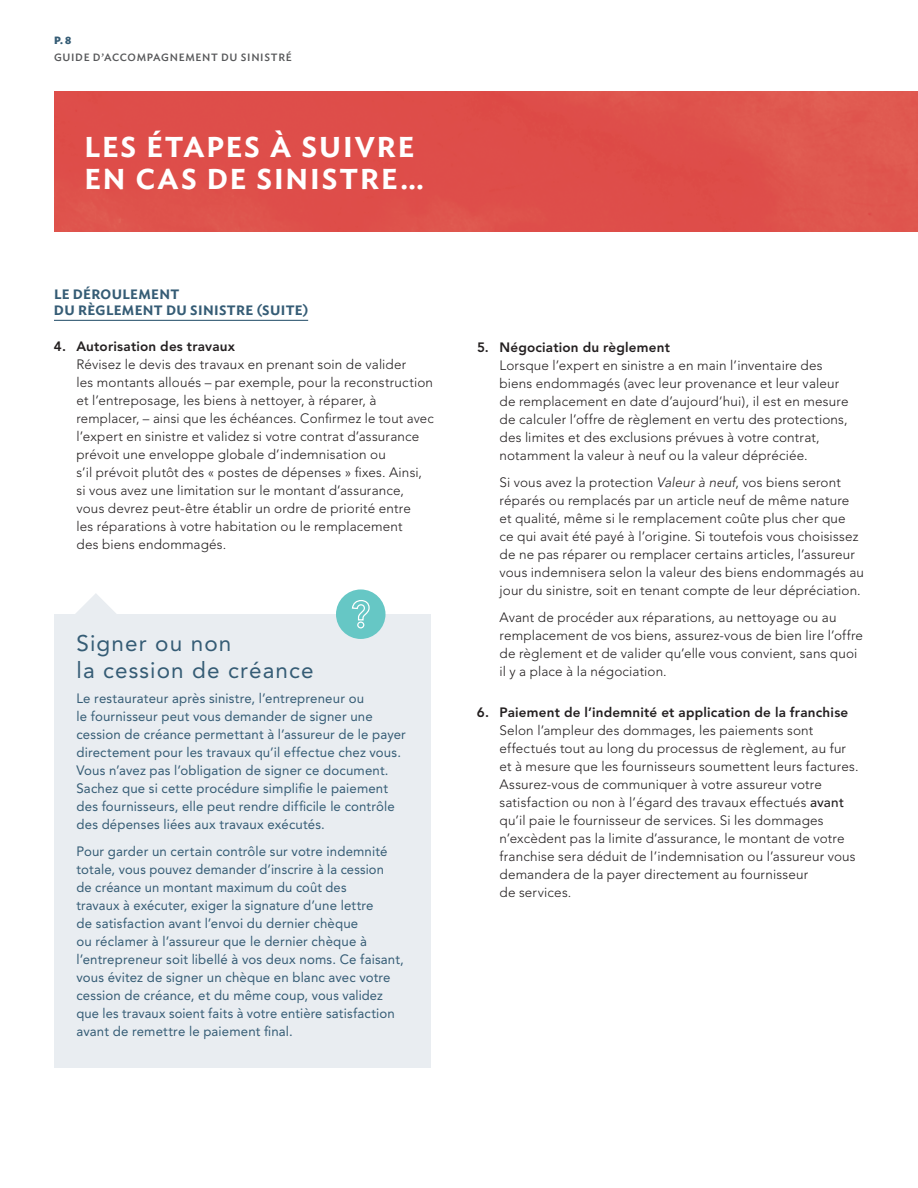
<style>
.page{position:relative;width:918px;height:1188px;background:#fff}
.page>*{position:absolute;margin:0;border:0;box-sizing:border-box;transform-origin:0 0}
.t1{font:600 28.5px/31.5px "Ideal Sans";letter-spacing:.07em;color:#fff}
.t2{font:22.5px/27px "Avenir";letter-spacing:.05em;color:#355c75}
.t3{font:300 13.5px/18px "Avenir";letter-spacing:.01em;color:#231f20}
.t4{font:13.5px/18px "Avenir";letter-spacing:.01em;color:#355c75}
.t5{font:800 13.5px "Avenir";letter-spacing:.015em;color:#231f20}
.t6{font:600 13.5px/16.5px "Ideal Sans";letter-spacing:.025em;color:#355c75}
.t7{font:500 10.5px "Ideal Sans";letter-spacing:.065em;color:#57585a}
.t8{font:700 10.5px "Ideal Sans";color:#355c75}
.s1{font-style:italic}
.s2{font-weight:500}
</style>
<div class="page">
<hr style="left:54px;top:320px;width:254px;height:1px;background:#355c75">
<svg style="left:75px;top:593px;width:41px;height:21px"></svg>
<div style="left:54px;top:614px;width:376px;height:454px;background:#e9edf1"></div>
<div style="left:336px;top:589px;width:50px;height:50px;background:#66c7c5;border-radius:50%"></div>
<svg style="left:351px;top:600px;width:19px;height:29px"></svg>
<img style="left:54px;top:92px;width:864px;height:139px">
<p class="t8" style="left:54px;top:32px;width:19px">p. 8</p>
<p class="t7" style="left:54px;top:49px;width:239px">GUIDE D’ACCOMPAGNEMENT DU SINISTRÉ</p>
<h1 class="t1" style="left:85px;top:129px;width:341px">LES ÉTAPES À SUIVRE<br>EN CAS DE SINISTRE…</h1>
<p class="t6" style="left:54px;top:285px;width:256px">LE DÉROULEMENT<br>DU RÈGLEMENT DU SINISTRE (SUITE)</p>
<p class="t5" style="left:54px;top:339px;width:183px">4. Autorisation des travaux</p>
<p class="t3" style="left:76px;top:356px;width:359px">Révisez le devis des travaux en prenant soin de valider<br>les montants alloués – par exemple, pour la reconstruction et l’entreposage, les biens à nettoyer, à réparer, à remplacer, – ainsi que les échéances. Confirmez le tout avec l’expert en sinistre et validez si votre contrat d’assurance prévoit une enveloppe globale d’indemnisation ou<br>s’il prévoit plutôt des « postes de dépenses » fixes. Ainsi, si vous avez une limitation sur le montant d’assurance, vous devrez peut-être établir un ordre de priorité entre<br>les réparations à votre habitation ou le remplacement<br>des biens endommagés.</p>
<h2 class="t2" style="left:76px;top:629px;width:239px">Signer ou non<br>la cession de créance</h2>
<p class="t4" style="left:76px;top:690px;width:331px">Le restaurateur après sinistre, l’entrepreneur ou<br>le fournisseur peut vous demander de signer une cession de créance permettant à l’assureur de le payer directement pour les travaux qu’il effectue chez vous.<br>Vous n’avez pas l’obligation de signer ce document.<br>Sachez que si cette procédure simplifie le paiement des fournisseurs, elle peut rendre difficile le contrôle des dépenses liées aux travaux exécutés.</p>
<p class="t4" style="left:76px;top:842px;width:329px">Pour garder un certain contrôle sur votre indemnité totale, vous pouvez demander d’inscrire à la cession<br>de créance un montant maximum du coût des<br>travaux à exécuter, exiger la signature d’une lettre<br>de satisfaction avant l’envoi du dernier chèque<br>ou réclamer à l’assureur que le dernier chèque à l’entrepreneur soit libellé à vos deux noms. Ce faisant, vous évitez de signer un chèque en blanc avec votre cession de créance, et du même coup, vous validez que les travaux soient faits à votre entière satisfaction avant de remettre le paiement final.</p>
<p class="t5" style="left:477px;top:340px;width:195px">5. Négociation du règlement</p>
<p class="t3" style="left:499px;top:357px;width:351px">Lorsque l’expert en sinistre a en main l’inventaire des biens endommagés (avec leur provenance et leur valeur de remplacement en date d’aujourd’hui), il est en mesure de calculer l’offre de règlement en vertu des protections, des limites et des exclusions prévues à votre contrat, notamment la valeur à neuf ou la valeur dépréciée.</p>
<p class="t3" style="left:499px;top:474px;width:366px">Si vous avez la protection <span class="s1">Valeur à neuf</span>, vos biens seront réparés ou remplacés par un article neuf de même nature et qualité, même si le remplacement coûte plus cher que<br>ce qui avait été payé à l’origine. Si toutefois vous choisissez de ne pas réparer ou remplacer certains articles, l’assureur vous indemnisera selon la valeur des biens endommagés au jour du sinistre, soit en tenant compte de leur dépréciation.</p>
<p class="t3" style="left:499px;top:609px;width:365px">Avant de procéder aux réparations, au nettoyage ou au remplacement de vos biens, assurez-vous de bien lire l’offre de règlement et de valider qu’elle vous convient, sans quoi il y a place à la négociation.</p>
<p class="t5" style="left:477px;top:704px;width:373px">6. Paiement de l’indemnité et application de la franchise</p>
<p class="t3" style="left:499px;top:721px;width:361px">Selon l’ampleur des dommages, les paiements sont effectués tout au long du processus de règlement, au fur et à mesure que les fournisseurs soumettent leurs factures.<br>Assurez-vous de communiquer à votre assureur votre satisfaction ou non à l’égard des travaux effectués <span class="s2">avant </span>qu’il paie le fournisseur de services. Si les dommages n’excèdent pas la limite d’assurance, le montant de votre franchise sera déduit de l’indemnisation ou l’assureur vous demandera de la payer directement au fournisseur<br>de services.</p>
</div>
